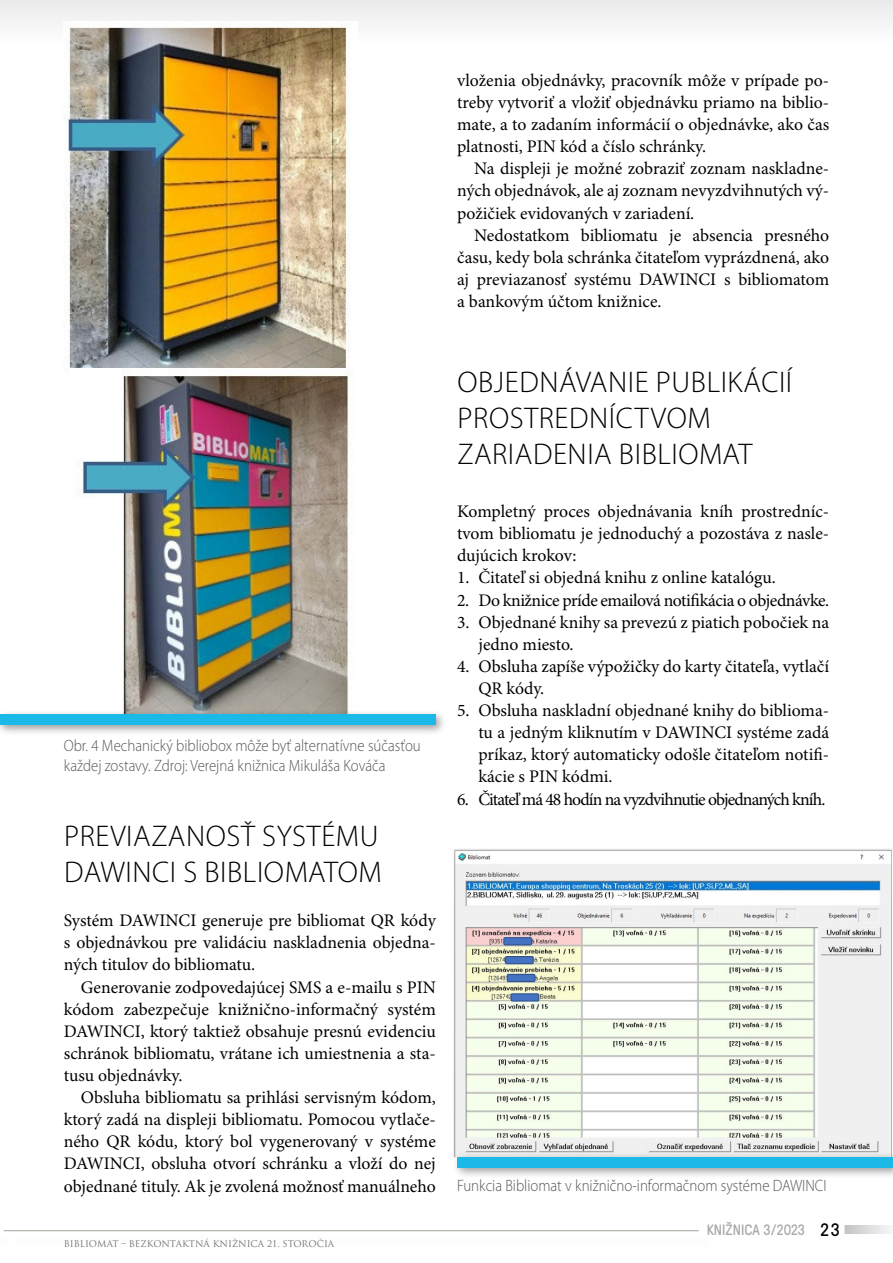
<style>
.page{position:relative;width:893px;height:1263px;background:#fff}
.page>*{position:absolute;margin:0;border:0;box-sizing:border-box;transform-origin:0 0}
.t1{font:300 30px/36px "Myriad Pro";letter-spacing:.02em;color:#000}
.t2{font:17.7px/22px "Minion Pro";letter-spacing:-.005em;color:#000;text-align:justify}
.t3{font:17.7px "Minion Pro";letter-spacing:-.025em;color:#000}
.t4{font:17.7px "Minion Pro";letter-spacing:-.05em;color:#000}
.t5{font:300 16.5px/19.8px "Myriad Pro";color:#575756;scale:.9 1}
.t6{font:15px "GT Pressura";color:#706f6f}
.t7{font:9px "Trajan Pro";color:#706f6f}
.s1{font-size:18px;color:#000}
</style>
<div class="page">
<hr style="left:0;top:0;width:2px;height:44px;background:#e3e3e3">
<svg style="left:844px;top:1225px;width:46px;height:9px"></svg>
<div style="left:2px;top:0;width:891px;height:44px;background:#f3f3f3"></div>
<hr style="left:4px;top:1230px;width:695px;height:1px;background:#a5a29a">
<img style="left:64px;top:22px;width:294px;height:347px">
<img style="left:453px;top:848px;width:439px;height:304px">
<img style="left:78px;top:369px;width:272px;height:341px">
<div style="left:0;top:710px;width:447px;height:27px;background:#000;opacity:.4"></div>
<div style="left:0;top:715px;width:436px;height:10px;background:#1ab9e7"></div>
<div style="left:452px;top:1152px;width:441px;height:27px;background:#000;opacity:.4"></div>
<div style="left:457px;top:1157px;width:436px;height:10px;background:#1ab9e7"></div>
<p class="t2" style="left:457px;top:70px;width:374px">vloženia objednávky, pracovník môže v prípade po&shy;treby vytvoriť a vložiť objednávku priamo na biblio&shy;mate, a to zadaním informácií o objednávke, ako čas platnosti, PIN kód a číslo schránky.</p>
<p class="t2" style="left:457px;top:158px;width:374px;text-indent:17px">Na displeji je možné zobraziť zoznam naskladne&shy;ných objednávok, ale aj zoznam nevyzdvihnutých vý&shy;požičiek evidovaných v zariadení.</p>
<p class="t2" style="left:457px;top:225px;width:374px;text-indent:17px">Nedostatkom bibliomatu je absencia presného času, kedy bola schránka čitateľom vyprázdnená, ako aj previazanosť systému DAWINCI s bibliomatom a bankovým účtom knižnice.</p>
<p class="t5" style="left:64px;top:736px;width:398px">Obr. 4 Mechanický bibliobox môže byť alternatívne súčasťou každej zostavy. Zdroj: Verejná knižnica Mikuláša Kováča</p>
<h1 class="t1" style="left:64px;top:818px;width:319px">PREVIAZANOSŤ SYSTÉMU<br>DAWINCI S BIBLIOMATOM</h1>
<p class="t2" style="left:64px;top:910px;width:374px">Systém DAWINCI generuje pre bibliomat QR kódy s objednávkou pre validáciu naskladnenia objedna&shy;ných titulov do bibliomatu.</p>
<p class="t2" style="left:64px;top:976px;width:374px;text-indent:17px">Generovanie zodpovedajúcej SMS a e-mailu s PIN kódom zabezpečuje knižnično-informačný systém DAWINCI, ktorý taktiež obsahuje presnú evidenciu schránok bibliomatu, vrátane ich umiestnenia a sta&shy;tusu objednávky.</p>
<p class="t2" style="left:64px;top:1087px;width:374px;text-indent:17px">Obsluha bibliomatu sa prihlási servisným kódom, ktorý zadá na displeji bibliomatu. Pomocou vytlače&shy;ného QR kódu, ktorý bol vygenerovaný v systéme DAWINCI, obsluha otvorí schránku a vloží do nej objednané tituly. Ak je zvolená možnosť manuálneho</p>
<p class="t7" style="left:64px;top:1238px;width:272px">BIBLIOMAT – BEZKONTAKTNÁ KNIŽNICA 21. STOROČIA</p>
<h1 class="t1" style="left:457px;top:364px;width:336px">OBJEDNÁVANIE PUBLIKÁCIÍ<br>PROSTREDNÍCTVOM<br>ZARIADENIA BIBLIOMAT</h1>
<p class="t2" style="left:457px;top:501px;width:374px">Kompletný proces objednávania kníh prostredníc&shy;tvom bibliomatu je jednoduchý a pozostáva z nasle&shy;dujúcich krokov:</p>
<p class="t2" style="left:457px;top:567px;width:320px">1. Čitateľ si objedná knihu z online katalógu.</p>
<p class="t3" style="left:457px;top:589px;width:374px">2. Do knižnice príde emailová notifikácia o objednávke.</p>
<p class="t2" style="left:478px;top:612px;width:352px;text-indent:-21px">3. Objednané knihy sa prevezú z piatich pobočiek na jedno miesto.</p>
<p class="t2" style="left:478px;top:656px;width:352px;text-indent:-21px">4. Obsluha zapíše výpožičky do karty čitateľa, vytlačí<br>QR kódy.</p>
<p class="t2" style="left:478px;top:700px;width:352px;text-indent:-21px">5. Obsluha naskladní objednané knihy do biblioma&shy;tu a jedným kliknutím v DAWINCI systéme zadá príkaz, ktorý automaticky odošle čitateľom notifi&shy;kácie s PIN kódmi.</p>
<p class="t4" style="left:457px;top:788px;width:370px">6. Čitateľ má 48 hodín na vyzdvihnutie objednaných kníh.</p>
<p class="t5" style="left:457px;top:1176px;width:412px">Funkcia Bibliomat v knižnično-informačnom systéme DAWINCI</p>
<p class="t6" style="left:706px;top:1218px;width:135px">KNIŽNICA 3/2023 <span class="s1">23</span></p>
</div>
